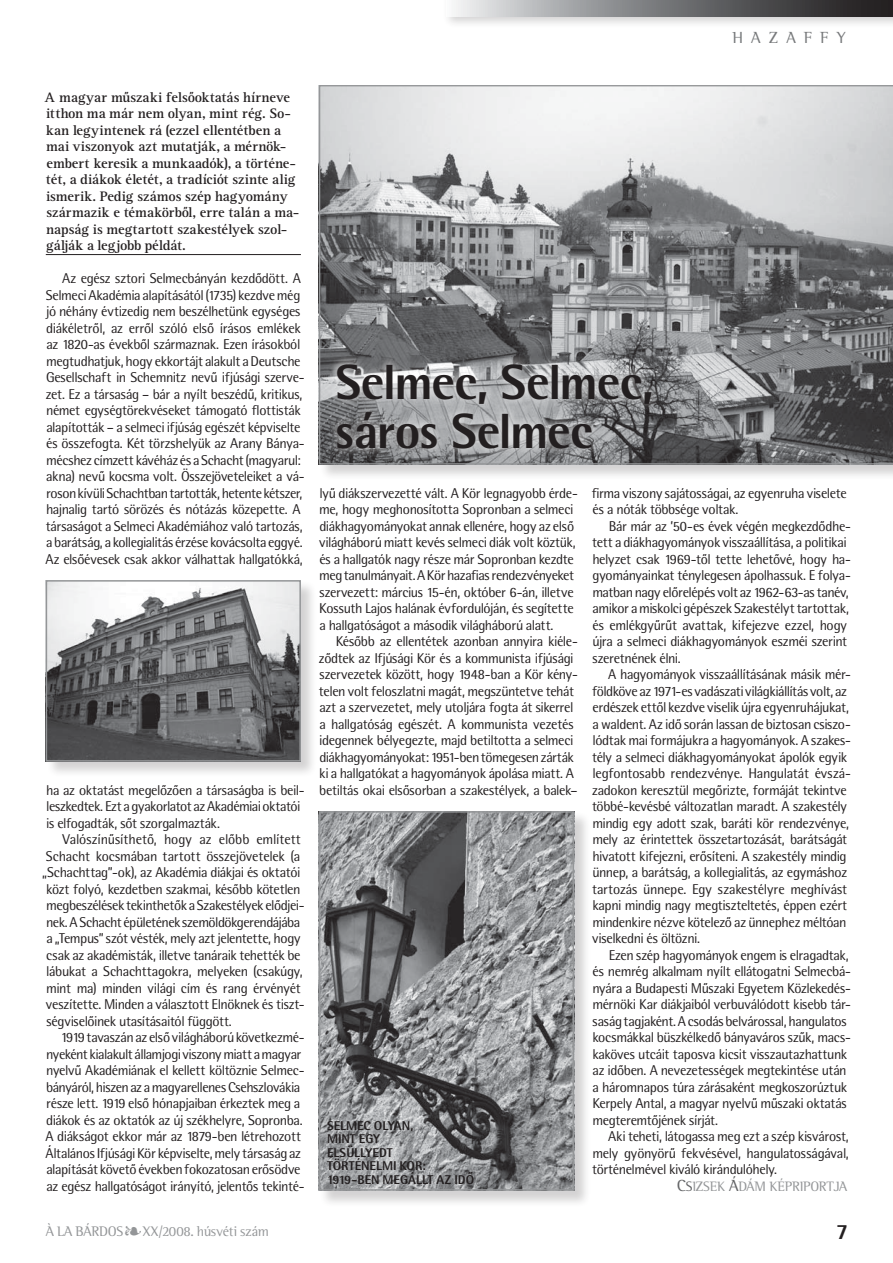
<style>
.page{position:relative;width:893px;height:1263px;background:#fff}
.page>*{position:absolute;margin:0;border:0;box-sizing:border-box;transform-origin:0 0}
.t1{font:700 49.5px/49.5px "Rotis Sm Sn XPFL";color:#231f20}
.t2{font:700 21.75px "Rotis Sm Sn XPFL";color:#231f20}
.t3{font:16.5px "Rotis Sm Srf PFL";letter-spacing:.56em;color:#77797b}
.t4{font:14.25px/16.5px "Rotis Sm Sn PFL";letter-spacing:.01em;color:#231f20}
.t5{font:700 14.25px/16.5px "Rotis Srf PFL";letter-spacing:.01em;color:#231f20}
.t6{font:14.25px "Rotis Sm Srf PFL";letter-spacing:.015em;color:#949698}
.t7{font:14.1px "Rotis Sm Srf PFL SC850";letter-spacing:.01em;color:#949698}
.t8{font:700 12.75px/13.5px "Rotis Sm Sn XPFL";letter-spacing:.02em;color:#231f20}
.s1{font-size:16.5px;color:#636466}
.s2{color:#636466}
</style>
<div class="page">
<div style="left:442px;top:0;width:451px;height:29px;background:#231f20;opacity:.2"></div>
<svg style="left:446px;top:0;width:447px;height:16px;background:#7b7b7d"></svg>
<hr style="left:46px;top:254px;width:255px;height:1px;background:#231f20">
<div style="left:319px;top:85px;width:574px;height:396px;background:#231f20;opacity:.2"></div>
<svg style="left:319px;top:85px;width:574px;height:380px;background:#9e9fa1"></svg>
<svg style="left:327px;top:353px;width:333px;height:104px;background:#9d9ea0"></svg>
<div style="left:319px;top:811px;width:272px;height:396px;background:#231f20;opacity:.2"></div>
<img style="left:322px;top:814px;width:249px;height:374px">
<div style="left:319px;top:811px;width:255px;height:380px;border:2px solid #949698"></div>
<div style="left:46px;top:580px;width:272px;height:198px;background:#231f20;opacity:.2"></div>
<img style="left:49px;top:583px;width:249px;height:176px">
<div style="left:46px;top:580px;width:255px;height:182px;border:2px solid #949698"></div>
<p class="t3" style="left:733px;top:27px;width:114px">HAZAFFY</p>
<p class="t5" style="left:45px;top:89px;width:255px">A magyar műszaki felsőoktatás hírneve itthon ma már nem olyan, mint rég. So&shy;kan legyintenek rá (ezzel ellentétben a mai viszonyok azt mutatják, a mérnök&shy;embert keresik a munkaadók), a történe&shy;tét, a diákok életét, a tradíciót szinte alig ismerik. Pedig számos szép hagyomány származik e témakörből, erre talán a ma&shy;napság is megtartott szakestélyek szol&shy;gálják a legjobb példát.</p>
<p class="t4" style="left:46px;top:270px;width:260px;text-indent:17px">Az egész sztori Selmecbányán kezdődött. A Selmeci Akadémia alapításától (1735) kezdve még jó néhány évtizedig nem beszélhetünk egységes diákéletről, az erről szóló első írásos emlékek az 1820-as évekből származnak. Ezen írásokból megtudhatjuk, hogy ekkortájt alakult a Deutsche Gesellschaft in Schemnitz nevű ifjúsági szerve&shy;zet. Ez a társaság – bár a nyílt beszédű, kritikus, német egységtörekvéseket támogató flottisták alapították – a selmeci ifjúság egészét képviselte és összefogta. Két törzshelyük az Arany Bánya&shy;mécshez címzett kávéház és a Schacht (magyarul: akna) nevű kocsma volt. Összejöveteleiket a vá&shy;roson kívüli Schachtban tartották, hetente kétszer, hajnalig tartó sörözés és nótázás közepette. A társaságot a Selmeci Akadémiához való tartozás, a barátság, a kollegialitás érzése kovácsolta eggyé.<br>Az elsőévesek csak akkor válhattak hallgatókká,</p>
<p class="t4" style="left:46px;top:781px;width:260px">ha az oktatást megelőzően a társaságba is beil&shy;leszkedtek. Ezt a gyakorlatot az Akadémiai oktatói is elfogadták, sőt szorgalmazták.</p>
<p class="t4" style="left:42px;top:831px;width:264px;text-indent:20px">Valószínűsíthető, hogy az előbb említett Schacht kocsmában tartott összejövetelek (a „Schachttag”-ok), az Akadémia diákjai és oktatói közt folyó, kezdetben szakmai, később kötetlen megbeszélések tekinthetők a Szakestélyek elődjei&shy;nek. A Schacht épületének szemöldökgerendájába a „Tempus” szót vésték, mely azt jelentette, hogy csak az akadémisták, illetve tanáraik tehették be lábukat a Schachttagokra, melyeken (csakúgy, mint ma) minden világi cím és rang érvényét veszítette. Minden a választott Elnöknek és tiszt&shy;ségviselőinek utasításaitól függött.</p>
<p class="t4" style="left:46px;top:1029px;width:260px;text-indent:15px">1919 tavaszán az első világháború következmé&shy;nyeként kialakult államjogi viszony miatt a magyar nyelvű Akadémiának el kellett költöznie Selmec&shy;bányáról, hiszen az a magyarellenes Csehszlovákia része lett. 1919 első hónapjaiban érkeztek meg a diákok és az oktatók az új székhelyre, Sopronba.<br>A diákságot ekkor már az 1879-ben létrehozott Általános Ifjúsági Kör képviselte, mely társaság az alapítását követő években fokozatosan erősödve az egész hallgatóságot irányító, jelentős tekinté-</p>
<h1 class="t1" style="left:335px;top:356px;width:319px">SELMEC, SELMEC,<br>SÁROS SELMEC</h1>
<p class="t4" style="left:319px;top:484px;width:260px">lyű diákszervezetté vált. A Kör legnagyobb érde&shy;me, hogy meghonosította Sopronban a selmeci diákhagyományokat annak ellenére, hogy az első világháború miatt kevés selmeci diák volt köztük, és a hallgatók nagy része már Sopronban kezdte meg tanulmányait. A Kör hazafias rendezvényeket szervezett: március 15-én, október 6-án, illetve Kossuth Lajos halának évfordulóján, és segítette a hallgatóságot a második világháború alatt.</p>
<p class="t4" style="left:319px;top:633px;width:260px;text-indent:17px">Később az ellentétek azonban annyira kiéle&shy;ződtek az Ifjúsági Kör és a kommunista ifjúsági szervezetek között, hogy 1948-ban a Kör kény&shy;telen volt feloszlatni magát, megszüntetve tehát azt a szervezetet, mely utoljára fogta át sikerrel a hallgatóság egészét. A kommunista vezetés idegennek bélyegezte, majd betiltotta a selmeci diákhagyományokat: 1951-ben tömegesen zárták ki a hallgatókat a hagyományok ápolása miatt. A betiltás okai elsősorban a szakestélyek, a balek–</p>
<p class="t8" style="left:327px;top:1118px;width:88px">SELMEC OLYAN,<br>MINT</p>
<p class="t8" style="left:327px;top:1132px;width:148px;text-indent:32px">EGY<br>ELSÜLLYEDT<br>TÖRTÉNELMI KOR:<br>1919-BEN MEGÁLLT AZ IDŐ</p>
<p class="t4" style="left:592px;top:484px;width:256px">firma viszony sajátosságai, az egyenruha viselete és a nóták többsége voltak.</p>
<p class="t4" style="left:592px;top:517px;width:260px;text-indent:17px">Bár már az ’50-es évek végén megkezdődhe&shy;tett a diákhagyományok visszaállítása, a politikai helyzet csak 1969-től tette lehetővé, hogy ha&shy;gyományainkat ténylegesen ápolhassuk. E folya&shy;matban nagy előrelépés volt az 1962-63-as tanév, amikor a miskolci gépészek Szakestélyt tartottak, és emlékgyűrűt avattak, kifejezve ezzel, hogy újra a selmeci diákhagyományok eszméi szerint szeretnének élni.</p>
<p class="t4" style="left:592px;top:666px;width:260px;text-indent:16px">A hagyományok visszaállításának másik mér&shy;földköve az 1971-es vadászati világkiállítás volt, az erdészek ettől kezdve viselik újra egyenruhájukat, a waldent. Az idő során lassan de biztosan csiszo&shy;lódtak mai formájukra a hagyományok. A szakes&shy;tély a selmeci diákhagyományokat ápolók egyik legfontosabb rendezvénye. Hangulatát évszá&shy;zadokon keresztül megőrizte, formáját tekintve többé-kevésbé változatlan maradt. A szakestély mindig egy adott szak, baráti kör rendezvénye, mely az érintettek összetartozását, barátságát hivatott kifejezni, erősíteni. A szakestély mindig ünnep, a barátság, a kollegialitás, az egymáshoz tartozás ünnepe. Egy szakestélyre meghívást kapni mindig nagy megtiszteltetés, éppen ezért mindenkire nézve kötelező az ünnephez méltóan viselkedni és öltözni.</p>
<p class="t4" style="left:592px;top:946px;width:260px;text-indent:16px">Ezen szép hagyományok engem is elragadtak, és nemrég alkalmam nyílt ellátogatni Selmecbá&shy;nyára a Budapesti Műszaki Egyetem Közlekedés&shy;mérnöki Kar diákjaiból verbuválódott kisebb tár&shy;saság tagjaként. A csodás belvárossal, hangulatos kocsmákkal büszkélkedő bányaváros szűk, macs&shy;kaköves utcáit taposva kicsit visszautazhattunk az időben. A nevezetességek megtekintése után a háromnapos túra zárásaként megkoszorúztuk Kerpely Antal, a magyar nyelvű műszaki oktatás megteremtőjének sírját.</p>
<p class="t4" style="left:592px;top:1128px;width:258px;text-align:justify;text-indent:16px">Aki teheti, látogassa meg ezt a szép kisvárost, mely gyönyörű fekvésével, hangulatosságával, történelmével kiváló kirándulóhely.</p>
<p class="t7" style="left:677px;top:1178px;width:172px"><span class="s1">C</span><span class="s2">S</span>IZSEK <span class="s1">Á</span>DÁM KÉPRIPORTJA</p>
<p class="t6" style="left:46px;top:1223px;width:224px">À LA BÁRDOS•XX/2008. HÚSVÉTI SZÁM</p>
<h2 class="t2" style="left:836px;top:1218px;width:12px">7</h2>
</div>
